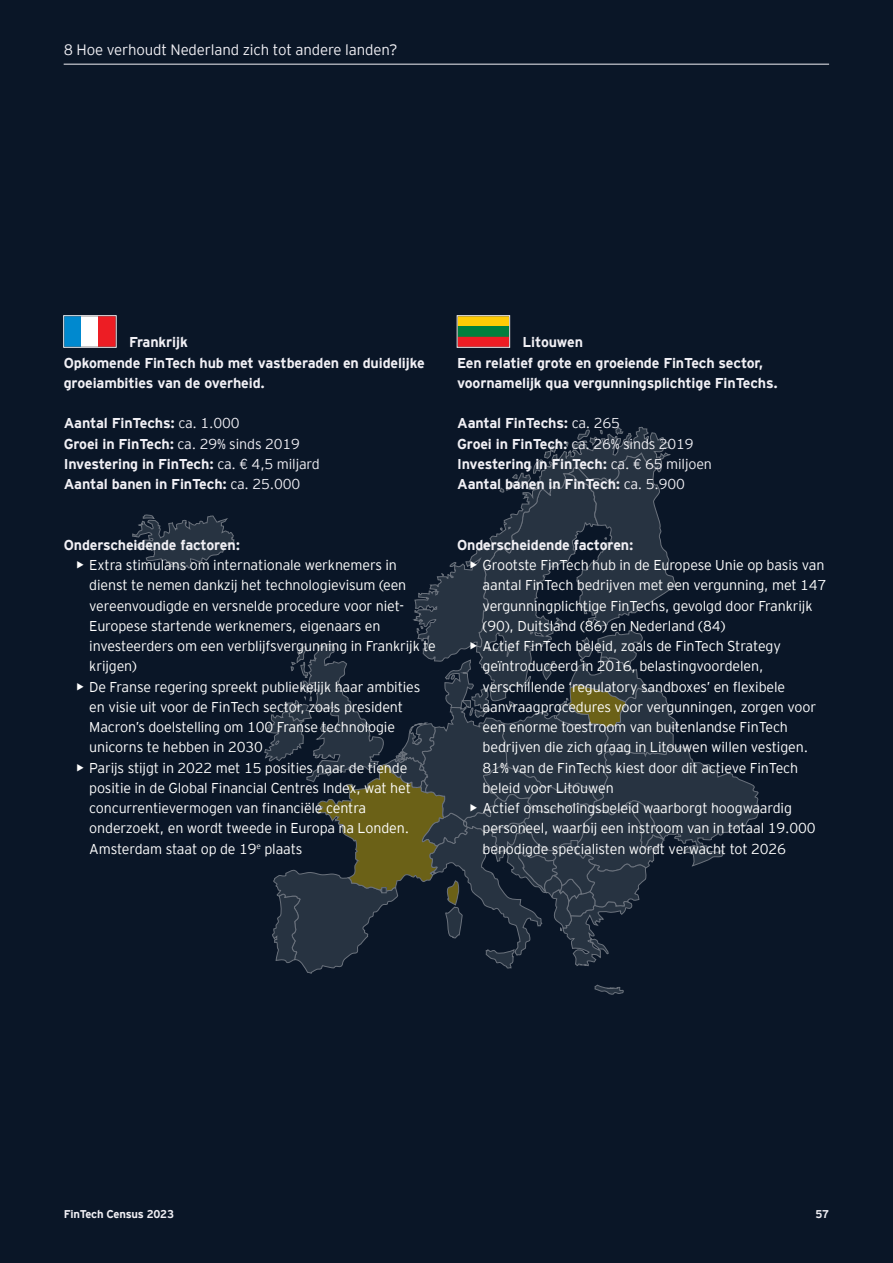
<style>
.page{position:relative;width:893px;height:1263px;background:#0a1627}
.page>*{position:absolute;margin:0;border:0;box-sizing:border-box;transform-origin:0 0}
.t1{font:300 15px "EY Interstate";letter-spacing:-.01em;color:#f1f0f5}
.t2{font:300 14.25px/20.2px "EY Interstate";letter-spacing:-.01em;color:#fff}
.t3{font:700 14.25px/20.2px "EY Interstate";letter-spacing:-.01em;color:#f1f0f5}
.t4{font:700 11.25px "EY Interstate";letter-spacing:-.02em;color:#f1f0f5}
.s1{font-weight:300}
.s2{font-weight:700}
</style>
<div class="page">
<hr style="left:64px;top:64px;width:765px;height:1px;background:#f1f0f5">
<svg style="left:545px;top:427px;width:126px;height:26px"></svg>
<svg style="left:132px;top:514px;width:103px;height:55px"></svg>
<svg style="left:264px;top:453px;width:496px;height:541px"></svg>
<div style="left:64px;top:316px;width:17px;height:31px;background:#0089cf"></div>
<div style="left:81px;top:316px;width:18px;height:31px;background:#fff"></div>
<div style="left:99px;top:316px;width:17px;height:31px;background:#ed1d24"></div>
<div style="left:63px;top:315px;width:53px;height:32px;border:1px solid #f1f0f5"></div>
<div style="left:457px;top:316px;width:53px;height:10px;background:#ffcb05"></div>
<div style="left:457px;top:326px;width:53px;height:11px;background:#007f3e"></div>
<div style="left:457px;top:337px;width:53px;height:10px;background:#ed1d24"></div>
<div style="left:457px;top:315px;width:53px;height:32px;border:1px solid #f1f0f5"></div>
<p class="t1" style="left:64px;top:39px;width:335px">8 Hoe verhoudt Nederland zich tot andere landen?</p>
<p class="t3" style="left:64px;top:331px;width:362px;text-indent:65px">Frankrijk<br>Opkomende FinTech hub met vastberaden en duidelijke groeiambities van de overheid.</p>
<p class="t3" style="left:64px;top:412px;width:258px">Aantal FinTechs: <span class="s1">ca. 1.000<br></span>Groei in FinTech: <span class="s1">ca. 29% sinds 2019<br></span>Investering in FinTech: <span class="s1">ca. € 4,5 miljard </span>Aantal banen in FinTech: <span class="s1">ca. 25.000</span></p>
<p class="t3" style="left:64px;top:534px;width:178px">Onderscheidende factoren:</p>
<p class="t2" style="left:89px;top:554px;width:348px;text-indent:-13px"><span class="s2">•</span> Extra stimulans om internationale werknemers in dienst te nemen dankzij het technologievisum (een vereenvoudigde en versnelde procedure voor niet-Europese startende werknemers, eigenaars en investeerders om een verblijfsvergunning in Frankrijk te krijgen)</p>
<p class="t2" style="left:89px;top:676px;width:333px;text-indent:-13px"><span class="s2">•</span> De Franse regering spreekt publiekelijk haar ambities en visie uit voor de FinTech sector, zoals president Macron’s doelstelling om 100 Franse technologie unicorns te hebben in 2030</p>
<p class="t2" style="left:89px;top:757px;width:323px;text-indent:-13px"><span class="s2">•</span> Parijs stijgt in 2022 met 15 posities naar de tiende positie in de Global Financial Centres Index, wat het concurrentievermogen van financiële centra onderzoekt, en wordt tweede in Europa na Londen.<br>Amsterdam staat op de 19<sup>e</sup> plaats</p>
<p class="t3" style="left:457px;top:331px;width:322px;text-indent:65px">Litouwen<br>Een relatief grote en groeiende FinTech sector, voornamelijk qua vergunningsplichtige FinTechs.</p>
<p class="t3" style="left:457px;top:412px;width:256px">Aantal FinTechs: <span class="s1">ca. 265<br></span>Groei in FinTech: <span class="s1">ca. 26% sinds 2019<br></span>Investering in FinTech: <span class="s1">ca. € 65 miljoen </span>Aantal banen in FinTech: <span class="s1">ca. 5.900</span></p>
<p class="t3" style="left:457px;top:534px;width:178px">Onderscheidende factoren:</p>
<p class="t2" style="left:483px;top:554px;width:345px;text-indent:-13px"><span class="s2">•</span> Grootste FinTech hub in de Europese Unie op basis van aantal FinTech bedrijven met een vergunning, met 147 vergunningplichtige FinTechs, gevolgd door Frankrijk (90), Duitsland (86) en Nederland (84)</p>
<p class="t2" style="left:483px;top:635px;width:335px;text-indent:-13px"><span class="s2">•</span> Actief FinTech beleid, zoals de FinTech Strategy geïntroduceerd in 2016, belastingvoordelen, verschillende ‘regulatory sandboxes’ en flexibele aanvraagprocedures voor vergunningen, zorgen voor een enorme toestroom van buitenlandse FinTech bedrijven die zich graag in Litouwen willen vestigen.<br>81% van de FinTechs kiest door dit actieve FinTech beleid voor Litouwen</p>
<p class="t2" style="left:483px;top:797px;width:334px;text-indent:-13px"><span class="s2">•</span> Actief omscholingsbeleid waarborgt hoogwaardig personeel, waarbij een instroom van in totaal 19.000 benodigde specialisten wordt verwacht tot 2026</p>
<p class="t4" style="left:64px;top:1206px;width:112px">FinTech Census 2023</p>
<p class="t4" style="left:815px;top:1206px;width:15px">57</p>
</div>
